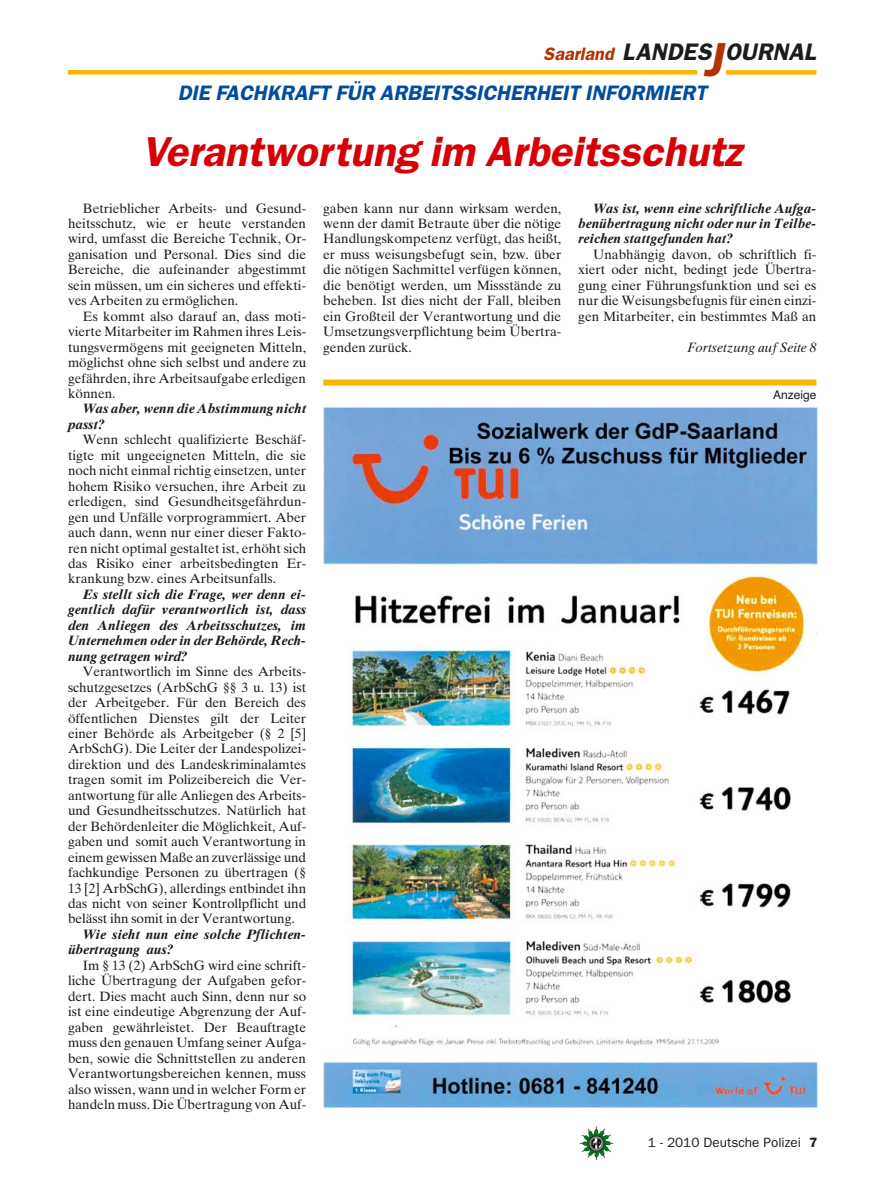
<style>
.page{position:relative;width:893px;height:1191px;background:#fff}
.page>*{position:absolute;margin:0;border:0;box-sizing:border-box;transform-origin:0 0}
.t1{font:italic 600 42px "Franklin Gothic";color:#d60006}
.t2{font:italic 600 24px "Franklin Gothic";color:#1b1c20}
.t3{font:italic 600 21px "Franklin Gothic";color:#004d9f}
.t4{font:italic 600 18px "Franklin Gothic";color:#b43200}
.t5{font:13.5px/15.5px "Times Ten";color:#1b1c20;text-align:justify}
.t6{font:italic 700 13.5px/15.5px "Times Ten";color:#1b1c20}
.t7{font:13.5px "Franklin Gothic";color:#1b1c20}
.t8{font:italic 13.5px "Times Ten";color:#1b1c20}
.t9{font:12px "Helvetica";color:#1b1c20}
.s1{font-size:48px;color:#b43200}
.s2{font-weight:600}
</style>
<div class="page">
<img style="left:582px;top:1128px;width:31px;height:32px">
<div style="left:68px;top:70px;width:629px;height:5px;background:#f9b700"></div>
<div style="left:726px;top:70px;width:90px;height:5px;background:#f9b700"></div>
<img style="left:323px;top:407px;width:494px;height:701px">
<div style="left:323px;top:379px;width:493px;height:6px;background:#f9b700"></div>
<h2 class="t2" style="left:622px;top:44px;width:110px">LANDES<span class="s1">J</span></h2>
<h3 class="t4" style="left:543px;top:48px;width:75px">Saarland</h3>
<h2 class="t2" style="left:725px;top:44px;width:92px">OURNAL</h2>
<h3 class="t3" style="left:178px;top:86px;width:534px">DIE FACHKRAFT FÜR ARBEITSSICHERHEIT INFORMIERT</h3>
<h1 class="t1" style="left:142px;top:137px;width:609px">Verantwortung im Arbeitsschutz</h1>
<p class="t5" style="left:68px;top:201px;width:240px;text-indent:15px">Betrieblicher Arbeits- und Gesund&shy;heitsschutz, wie er heute verstanden wird, umfasst die Bereiche Technik, Or&shy;ganisation und Personal. Dies sind die Bereiche, die aufeinander abgestimmt sein müssen, um ein sicheres und effekti&shy;ves Arbeiten zu ermöglichen.</p>
<p class="t5" style="left:68px;top:310px;width:240px;text-indent:15px">Es kommt also darauf an, dass moti&shy;vierte Mitarbeiter im Rahmen ihres Leis - tungsvermögens mit geeigneten Mitteln, möglichst ohne sich selbst und andere zu gefährden, ihre Arbeitsaufgabe erledigen können.</p>
<p class="t6" style="left:68px;top:402px;width:240px;text-indent:15px">Was aber, wenn die Abstimmung nicht passt?</p>
<p class="t5" style="left:68px;top:433px;width:240px;text-indent:15px">Wenn schlecht qualifizierte Beschäf&shy;tigte mit ungeeigneten Mitteln, die sie noch nicht einmal richtig einsetzen, unter hohem Risiko versuchen, ihre Arbeit zu erledigen, sind Gesundheitsgefährdun&shy;gen und Unfälle vorprogrammiert. Aber auch dann, wenn nur einer dieser Fakto&shy;ren nicht optimal gestaltet ist, erhöht sich das Risiko einer arbeitsbedingten Er&shy;krankung bzw. eines Arbeitsunfalls.</p>
<p class="t6" style="left:68px;top:588px;width:240px;text-align:justify;text-indent:15px">Es stellt sich die Frage, wer denn ei&shy;gentlich dafür verantwortlich ist, dass den Anliegen des Arbeitsschutzes, im Unternehmen oder in der Behörde, Rech&shy;nung getragen wird?</p>
<p class="t5" style="left:68px;top:665px;width:240px;text-indent:15px">Verantwortlich im Sinne des Arbeits&shy;schutzgesetzes (ArbSchG §§ 3 u. 13) ist der Arbeitgeber. Für den Bereich des öffentlichen Dienstes gilt der Leiter einer Behörde als Arbeitgeber (§ 2 [5] ArbSchG). Die Leiter der Landespolizei&shy;direktion und des Landeskriminalamtes tragen somit im Polizeibereich die Ver&shy;antwortung für alle Anliegen des Arbeits&shy;und Gesundheitsschutzes. Natürlich hat der Behördenleiter die Möglichkeit, Auf&shy;gaben und somit auch Verantwortung in einem gewissen Maße an zuverlässige und fachkundige Personen zu übertragen (§ 13 [2] ArbSchG), allerdings entbindet ihn das nicht von seiner Kontrollpflicht und belässt ihn somit in der Verantwortung.</p>
<p class="t6" style="left:68px;top:928px;width:240px;text-indent:15px">Wie sieht nun eine solche Pflichten&shy;übertragung aus?</p>
<p class="t5" style="left:68px;top:959px;width:240px;text-indent:15px">Im § 13 (2) ArbSchG wird eine schrift&shy;liche Übertragung der Aufgaben gefor&shy;dert. Dies macht auch Sinn, denn nur so ist eine eindeutige Abgrenzung der Auf&shy;gaben gewährleistet. Der Beauftragte muss den genauen Umfang seiner Aufga&shy;ben, sowie die Schnittstellen zu anderen Verantwortungsbereichen kennen, muss also wissen, wann und in welcher Form er handeln muss. Die Übertragung von Auf-</p>
<p class="t5" style="left:323px;top:201px;width:240px">gaben kann nur dann wirksam werden, wenn der damit Betraute über die nötige Handlungskompetenz verfügt, das heißt, er muss weisungsbefugt sein, bzw. über die nötigen Sachmittel verfügen können, die benötigt werden, um Missstände zu beheben. Ist dies nicht der Fall, bleiben ein Großteil der Verantwortung und die Umsetzungsverpflichtung beim Übertra&shy;genden zurück.</p>
<p class="t6" style="left:578px;top:201px;width:240px;text-align:justify;text-indent:15px">Was ist, wenn eine schriftliche Aufga&shy;benübertragung nicht oder nur in Teilbe&shy;reichen stattgefunden hat?</p>
<p class="t5" style="left:578px;top:248px;width:240px;text-indent:15px">Unabhängig davon, ob schriftlich fi&shy;xiert oder nicht, bedingt jede Übertra&shy;gung einer Führungsfunktion und sei es nur die Weisungsbefugnis für einen einzi&shy;gen Mitarbeiter, ein bestimmtes Maß an</p>
<p class="t8" style="left:687px;top:342px;width:131px">Fortsetzung auf Seite 8</p>
<p class="t9" style="left:773px;top:390px;width:45px">Anzeige</p>
<p class="t7" style="left:648px;top:1138px;width:171px">1 - 2010 Deutsche Polizei <span class="s2">7</span></p>
</div>
